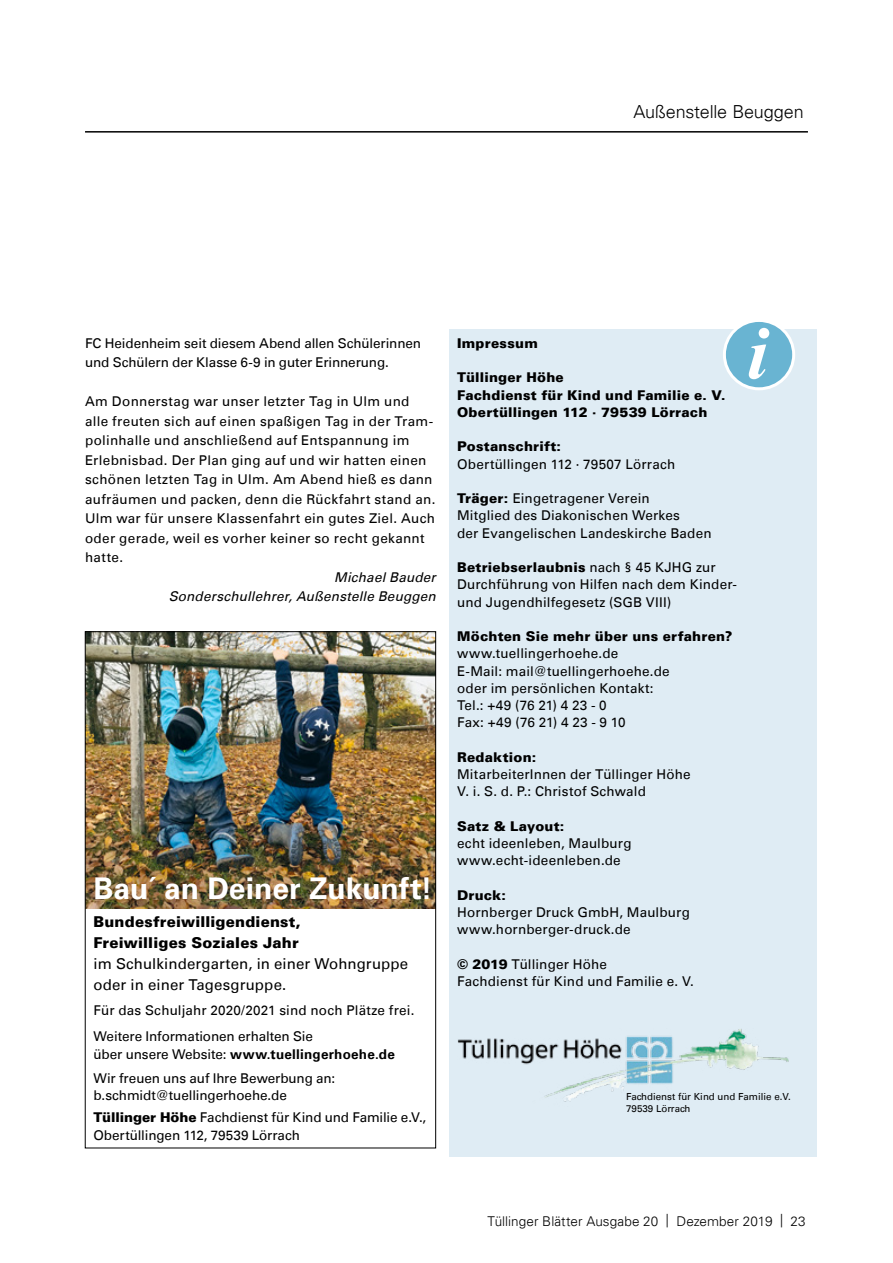
<style>
.page{position:relative;width:893px;height:1263px;background:#fff}
.page>*{position:absolute;margin:0;border:0;box-sizing:border-box;transform-origin:0 0}
.t1{font:700 30px "Univers LT";color:#fff}
.t2{font:300 18px "Univers LT";letter-spacing:-.01em;color:#000}
.t3{font:15px/20.9px "Univers LT";letter-spacing:.01em;color:#000}
.t4{font:900 15px/20.9px "Univers LT";letter-spacing:.01em;color:#000}
.t5{font:13.5px/17.2px "Univers LT";letter-spacing:.015em;color:#000}
.t6{font:13.5px/19.5px "Univers LT";letter-spacing:-.005em;color:#000}
.t7{font:900 13.5px/17.2px "Univers LT";letter-spacing:.015em;color:#000}
.t8{font:13.5px/21.8px "Univers LT";letter-spacing:-.01em;color:#000}
.t9{font:italic 13.5px/19.5px "Univers LT";letter-spacing:.015em;color:#000;text-align:right}
.t10{font:300 13.5px "Univers LT";letter-spacing:.005em;color:#000}
.t11{font:9.75px/11.7px "Univers LT";color:#000}
.s1{font-weight:700}
.s2{font-weight:900}
</style>
<div class="page">
<hr style="left:85px;top:131px;width:723px;height:2px;background:#000">
<div style="left:449px;top:330px;width:367px;height:827px;background:#dfecf4"></div>
<img style="left:457px;top:1029px;width:332px;height:73px">
<div style="left:724px;top:320px;width:70px;height:69px;background:#69b4d2;border-radius:50%"></div>
<div style="left:723px;top:319px;width:72px;height:71px;border:3px solid #fff;border-radius:50%"></div>
<svg style="left:749px;top:328px;width:20px;height:51px"></svg>
<img style="left:87px;top:633px;width:347px;height:275px">
<h2 class="t2" style="left:633px;top:101px;width:172px">Außenstelle Beuggen</h2>
<p class="t6" style="left:85px;top:333px;width:338px">FC Heidenheim seit diesem Abend allen Schülerinnen und Schülern der Klasse 6-9 in guter Erinnerung.</p>
<p class="t5" style="left:85px;top:392px;width:352px;line-height:19.5px">Am Donnerstag war unser letzter Tag in Ulm und alle freuten sich auf einen spaßigen Tag in der Tram&shy;polinhalle und anschließend auf Entspannung im Erlebnisbad. Der Plan ging auf und wir hatten einen schönen letzten Tag in Ulm. Am Abend hieß es dann aufräumen und packen, denn die Rückfahrt stand an.<br>Ulm war für unsere Klassenfahrt ein gutes Ziel. Auch oder gerade, weil es vorher keiner so recht gekannt hatte.</p>
<p class="t9" style="left:169px;top:567px;width:269px">Michael Bauder<br>Sonderschullehrer, Außenstelle Beuggen</p>
<h1 class="t1" style="left:94px;top:871px;width:340px">Bau´ an Deiner Zukunft!</h1>
<p class="t4" style="left:94px;top:911px;width:209px">Bundesfreiwilligendienst,<br>Freiwilliges Soziales Jahr</p>
<p class="t3" style="left:94px;top:953px;width:316px">im Schulkindergarten, in einer Wohngruppe oder in einer Tagesgruppe.</p>
<p class="t5" style="left:94px;top:997px;width:322px;line-height:26.1px">Für das Schuljahr 2020/2021 sind noch Plätze frei.<br>Weitere Informationen erhalten Sie</p>
<p class="t6" style="left:94px;top:1042px;width:303px;line-height:24px">über unsere Website: <span class="s1">www.tuellingerhoehe.de<br></span>Wir freuen uns auf Ihre Bewerbung an:</p>
<p class="t8" style="left:94px;top:1085px;width:334px">b.schmidt@tuellingerhoehe.de<br><span class="s2">Tüllinger Höhe</span> Fachdienst für Kind und Familie e.V.,</p>
<p class="t6" style="left:94px;top:1125px;width:208px">Obertüllingen 112, 79539 Lörrach</p>
<p class="t7" style="left:457px;top:334px;width:82px">Impressum</p>
<p class="t7" style="left:457px;top:369px;width:270px">Tüllinger Höhe<br>Fachdienst für Kind und Familie e. V.<br>Obertüllingen 112 · 79539 Lörrach</p>
<p class="t7" style="left:457px;top:438px;width:106px">Postanschrift:</p>
<p class="t5" style="left:457px;top:455px;width:220px">Obertüllingen 112 · 79507 Lörrach</p>
<p class="t5" style="left:457px;top:490px;width:256px"><span class="s2">Träger:</span> Eingetragener Verein<br>Mitglied des Diakonischen Werkes<br>der Evangelischen Landeskirche Baden</p>
<p class="t5" style="left:457px;top:559px;width:281px"><span class="s2">Betriebserlaubnis</span> nach § 45 KJHG zur<br>Durchführung von Hilfen nach dem Kinder&shy;und Jugendhilfegesetz (SGB VIII)</p>
<p class="t7" style="left:457px;top:627px;width:277px">Möchten Sie mehr über uns erfahren?</p>
<p class="t5" style="left:457px;top:645px;width:214px">www.tuellingerhoehe.de<br>E-Mail: mail@tuellingerhoehe.de oder im persönlichen Kontakt:<br>Tel.: +49 (76 21) 4 23 - 0<br>Fax: +49 (76 21) 4 23 - 9 10</p>
<p class="t7" style="left:457px;top:748px;width:81px">Redaktion:</p>
<p class="t5" style="left:457px;top:766px;width:235px">MitarbeiterInnen der Tüllinger Höhe<br>V. i. S. d. P.: Christof Schwald</p>
<p class="t7" style="left:457px;top:817px;width:109px">Satz &amp; Layout:</p>
<p class="t5" style="left:457px;top:835px;width:176px">echt ideenleben, Maulburg www.echt-ideenleben.de</p>
<p class="t7" style="left:457px;top:886px;width:50px">Druck:</p>
<p class="t5" style="left:457px;top:904px;width:234px">Hornberger Druck GmbH, Maulburg www.hornberger-druck.de</p>
<p class="t5" style="left:457px;top:956px;width:238px"><span class="s2">© 2019</span> Tüllinger Höhe<br>Fachdienst für Kind und Familie e. V.</p>
<p class="t11" style="left:626px;top:1091px;width:166px">Fachdienst für Kind und Familie e.V.<br>79539 Lörrach</p>
<p class="t10" style="left:487px;top:1213px;width:320px">Tüllinger Blätter Ausgabe 20 | Dezember 2019 | 23</p>
</div>
